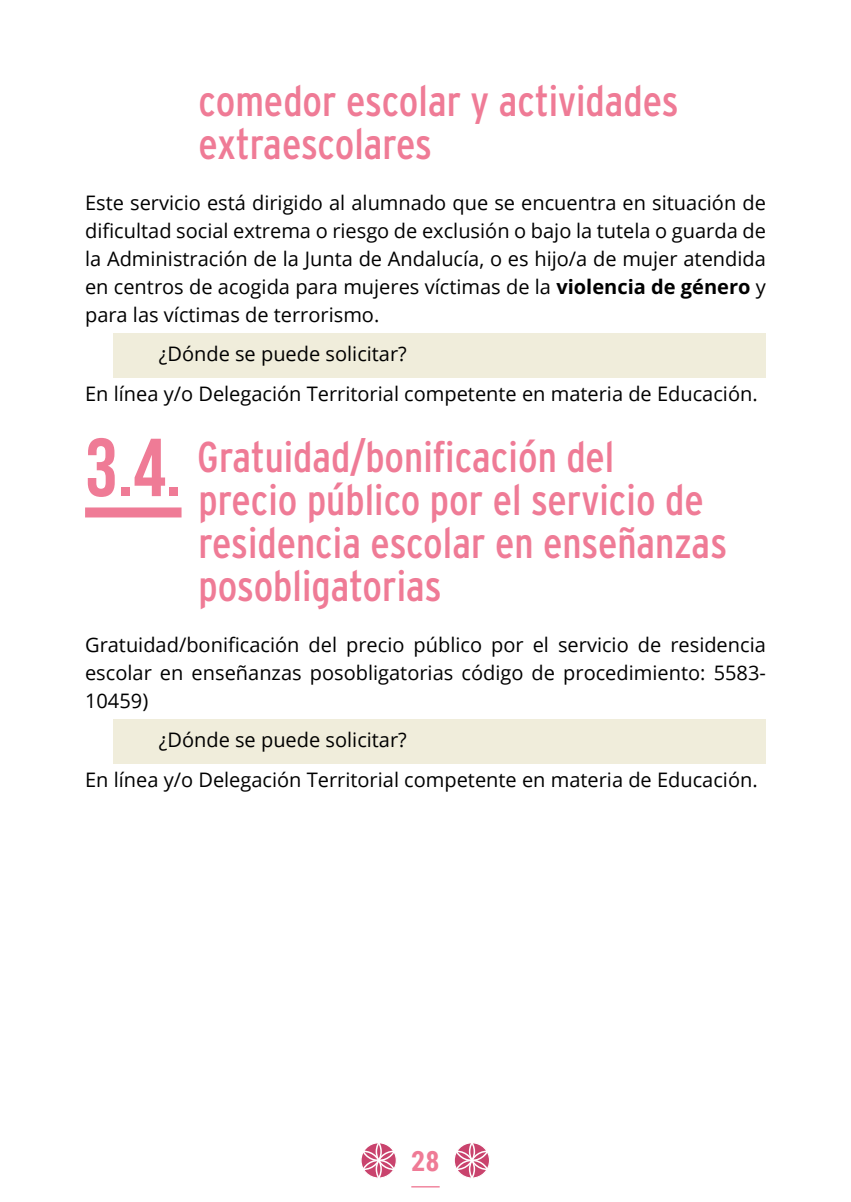
<style>
.page{position:relative;width:851px;height:1202px;background:#fff}
.page>*{position:absolute;margin:0;border:0;box-sizing:border-box;transform-origin:0 0}
.t1{font:condensed 43px/43px "Interstate";color:#ef7b96}
.t2{font:700 28px "Roboto Condensed";color:#ef7b96}
.t3{font:20px/28px "Open Sans";color:#000;text-align:justify}
.s1{font-weight:700}
.s2{font-family:"Bebas Neue";font-stretch:normal;font-size:82px}
</style>
<div class="page">
<div style="left:113px;top:333px;width:652px;height:45px;background:#f0eddb"></div>
<div style="left:85px;top:507px;width:96px;height:10px;background:#ef7b96"></div>
<div style="left:113px;top:719px;width:652px;height:44px;background:#f0eddb"></div>
<svg style="left:411px;top:1186px;width:28px;height:1px"></svg>
<svg style="left:454px;top:1143px;width:35px;height:35px"></svg>
<svg style="left:361px;top:1143px;width:36px;height:35px"></svg>
<h1 class="t1" style="left:198px;top:79px;width:481px">comedor escolar y actividades extraescolares</h1>
<p class="t3" style="left:85px;top:188px;width:682px">Este servicio está dirigido al alumnado que se encuentra en situación de dificultad social extrema o riesgo de exclusión o bajo la tutela o guarda de la Administración de la Junta de Andalucía, o es hijo/a de mujer atendida en centros de acogida para mujeres víctimas de la <span class="s1">violencia de género</span> y para las víctimas de terrorismo.</p>
<p class="t3" style="left:85px;top:334px;width:674px;line-height:39.4px;text-indent:74px">¿Dónde se puede solicitar?<br>En línea y/o Delegación Territorial competente en materia de Educación.</p>
<h1 class="t1" style="left:198px;top:435px;width:530px;text-indent:-113px"><span class="s2">3.4.</span> Gratuidad/bonificación del<br>precio público por el servicio de residencia escolar en enseñanzas posobligatorias</h1>
<p class="t3" style="left:85px;top:630px;width:682px">Gratuidad/bonificación del precio público por el servicio de residencia escolar en enseñanzas posobligatorias código de procedimiento: 5583- 10459)</p>
<p class="t3" style="left:85px;top:720px;width:674px;line-height:39.4px;text-indent:74px">¿Dónde se puede solicitar?<br>En línea y/o Delegación Territorial competente en materia de Educación.</p>
<h2 class="t2" style="left:411px;top:1141px;width:30px">28</h2>
</div>
